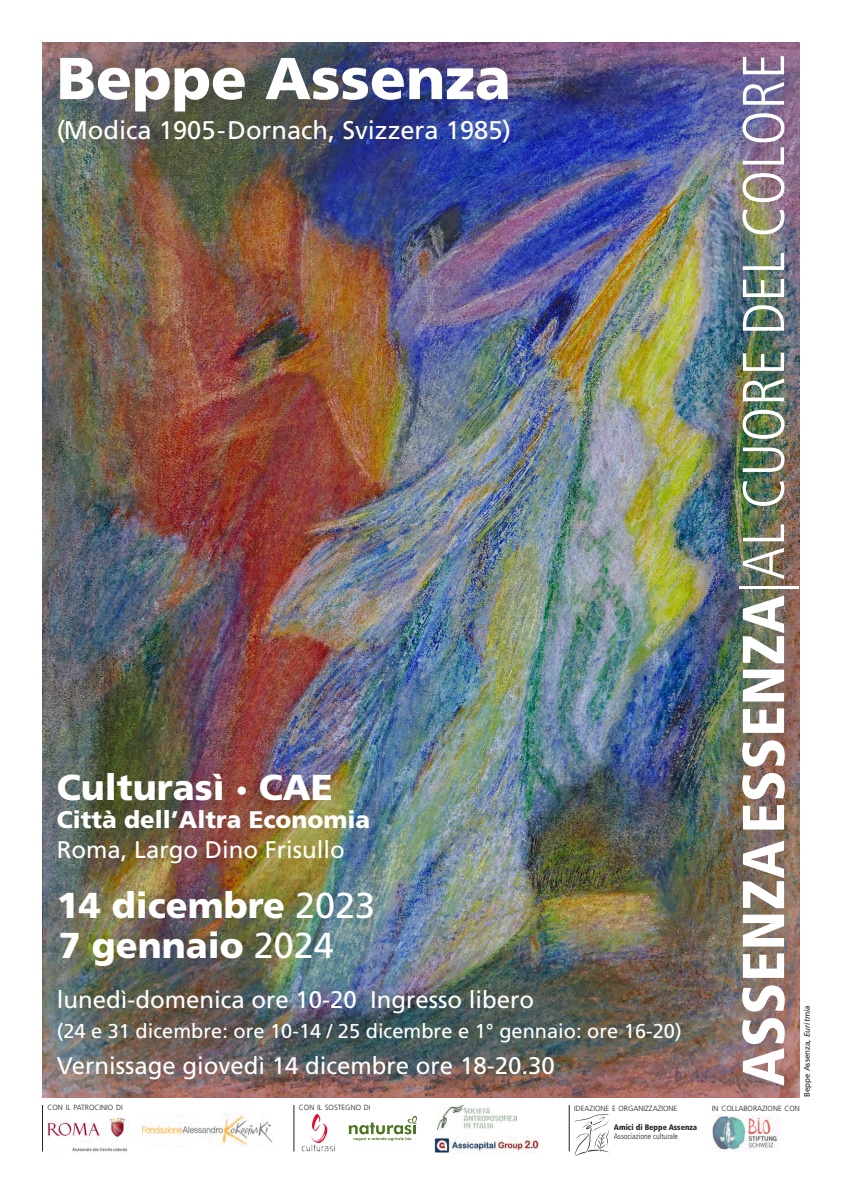
<style>
.page{position:relative;width:842px;height:1191px;background:#fff}
.page>*{position:absolute;margin:0;border:0;box-sizing:border-box;transform-origin:0 0}
.t1{font:300 condensed 59px "Frutiger";letter-spacing:.015em;color:#fff}
.t2{font:900 59px "Frutiger";color:#fff}
.t3{font:900 36px/40px "Frutiger";color:#fff}
.t4{font:25.5px "Frutiger";color:#fff}
.t5{font:24px "Frutiger";color:#fff}
.t6{font:900 24px "Frutiger";color:#fff}
.t7{font:20px "Frutiger";color:#fff}
.t8{font:8px "Frutiger";color:#231f20}
.t9{font:300 condensed 8px "Frutiger";color:#231f20}
.t10{font:900 condensed 8px "Frutiger";color:#231f20}
.t11{font:300 7.5px "Frutiger";color:#231f20}
.s1{font-size:24px}
.s2{font-weight:400}
.s3{font-weight:900}
.s4{font-style:italic}
</style>
<div class="page">
<img style="left:43px;top:43px;width:756px;height:1054px">
<img style="left:712px;top:1115px;width:65px;height:35px">
<svg style="left:349px;top:1115px;width:68px;height:26px"></svg>
<img style="left:434px;top:1136px;width:105px;height:17px">
<img style="left:437px;top:1105px;width:79px;height:24px">
<img style="left:301px;top:1114px;width:34px;height:38px">
<hr style="left:42px;top:1105px;width:1px;height:46px;background:#231f20">
<hr style="left:294px;top:1105px;width:1px;height:46px;background:#231f20">
<hr style="left:569px;top:1105px;width:1px;height:46px;background:#231f20">
<img style="left:48px;top:1118px;width:82px;height:34px">
<img style="left:142px;top:1113px;width:131px;height:33px">
<svg style="left:574px;top:1114px;width:35px;height:42px"></svg>
<h1 class="t2" style="left:57px;top:55px;width:456px">Beppe Assenza</h1>
<p class="t4" style="left:57px;top:120px;width:456px">(Modica 1905-Dornach, Svizzera 1985)</p>
<h2 class="t3" style="left:57px;top:770px;width:278px">Culturasì <span class="s1">•</span> CAE</h2>
<p class="t6" style="left:57px;top:810px;width:315px">Città dell’Altra Economia</p>
<p class="t5" style="left:57px;top:840px;width:290px">Roma, Largo Dino Frisullo</p>
<h2 class="t3" style="left:57px;top:888px;width:320px">14 dicembre <span class="s2">2023<br></span>7 gennaio <span class="s2">2024</span></h2>
<p class="t5" style="left:57px;top:990px;width:479px">lunedì-domenica ore 10-20 Ingresso libero</p>
<p class="t7" style="left:57px;top:1023px;width:626px">(24 e 31 dicembre: ore 10-14 / 25 dicembre e 1° gennaio: ore 16-20)</p>
<p class="t5" style="left:57px;top:1056px;width:499px">Vernissage giovedì 14 dicembre ore 18-20.30</p>
<p class="t11" style="left:48px;top:1104px;width:77px">CON IL PATROCINIO DI</p>
<p class="t11" style="left:299px;top:1104px;width:73px">CON IL SOSTEGNO DI</p>
<p class="t11" style="left:574px;top:1105px;width:105px">IDEAZIONE E ORGANIZZAZIONE</p>
<p class="t10" style="left:614px;top:1123px;width:85px">Amici di Beppe Assenza</p>
<p class="t9" style="left:614px;top:1132px;width:66px">Associazione culturale</p>
<h1 class="t1" style="left:740px;top:1086px;width:1034px;rotate:-90deg"><span class="s3">ASSENZAESSENZA</span>|AL CUORE DEL COLORE</h1>
<p class="t8" style="left:804px;top:1097px;width:93px;rotate:-90deg">Beppe Assenza, <span class="s4">Euritmia</span></p>
<p class="t11" style="left:712px;top:1105px;width:90px">IN COLLABORAZIONE CON</p>
</div>
